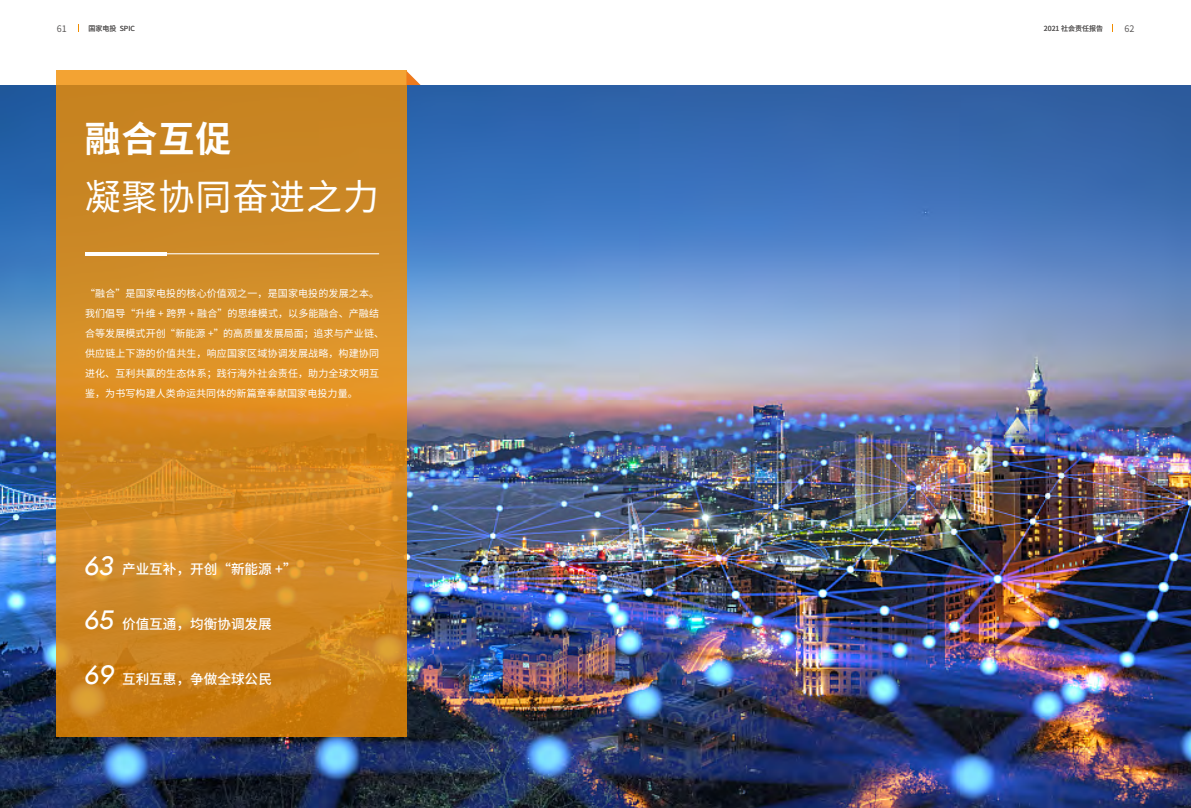
<style>
.page{position:relative;width:1191px;height:808px;background:#fff}
.page>*{position:absolute;margin:0;border:0;box-sizing:border-box;transform-origin:0 0}
.t1{font:36px "Source Han Sans CN";letter-spacing:.025em;color:#fff}
.t2{font:700 36px "Source Han Sans CN";color:#fff}
.t3{font:italic 27px "Product Sans";color:#fff}
.t4{font:500 13.6px "Source Han Sans CN";color:#fff}
.一级二级标题下面文字{font:10px/20px "Source Han Sans CN";letter-spacing:.015em;color:#fff}
.t5{font:9px "Source Han Sans CN";color:#595757}
.t6{font:7px "Source Han Sans CN";color:#595757}
</style>
<div class="page">
<img style="left:0;top:85px;width:1191px;height:723px">
<svg style="left:56px;top:71px;width:350px;height:666px;background:#d18923"></svg>
<svg style="left:406px;top:71px;width:14px;height:14px"></svg>
<hr style="left:86px;top:252px;width:81px;height:4px;background:#fff">
<hr style="left:86px;top:253px;width:293px;height:1px;background:#fff">
<p class="t5" style="left:57px;top:23px;width:11px">61</p>
<p class="t6" style="left:89px;top:24px;width:48px">国家电投 SPIC</p>
<p class="t6" style="left:1044px;top:24px;width:61px">2021 社会责任报告</p>
<p class="t5" style="left:1124px;top:23px;width:11px">62</p>
<p class="t2" style="left:85px;top:119px;width:148px">融合互促</p>
<p class="t1" style="left:85px;top:177px;width:296px">凝聚协同奋进之力</p>
<p class="一级二级标题下面文字" style="left:85px;top:284px;width:300px">“融合”是国家电投的核心价值观之一，是国家电投的发展之本。我们倡导“升维 + 跨界 + 融合”的思维模式，以多能融合、产融结合等发展模式开创“新能源 +”的高质量发展局面；追求与产业链、供应链上下游的价值共生，响应国家区域协调发展战略，构建协同进化、互利共赢的生态体系；践行海外社会责任，助力全球文明互鉴，为书写构建人类命运共同体的新篇章奉献国家电投力量。</p>
<p class="t3" style="left:85px;top:549px;width:31px">63</p>
<p class="t4" style="left:122px;top:561px;width:176px">产业互补，开创“新能源 +”</p>
<p class="t3" style="left:85px;top:603px;width:31px">65</p>
<p class="t4" style="left:122px;top:616px;width:151px">价值互通，均衡协调发展</p>
<p class="t3" style="left:85px;top:658px;width:31px">69</p>
<p class="t4" style="left:122px;top:671px;width:151px">互利互惠，争做全球公民</p>
</div>
